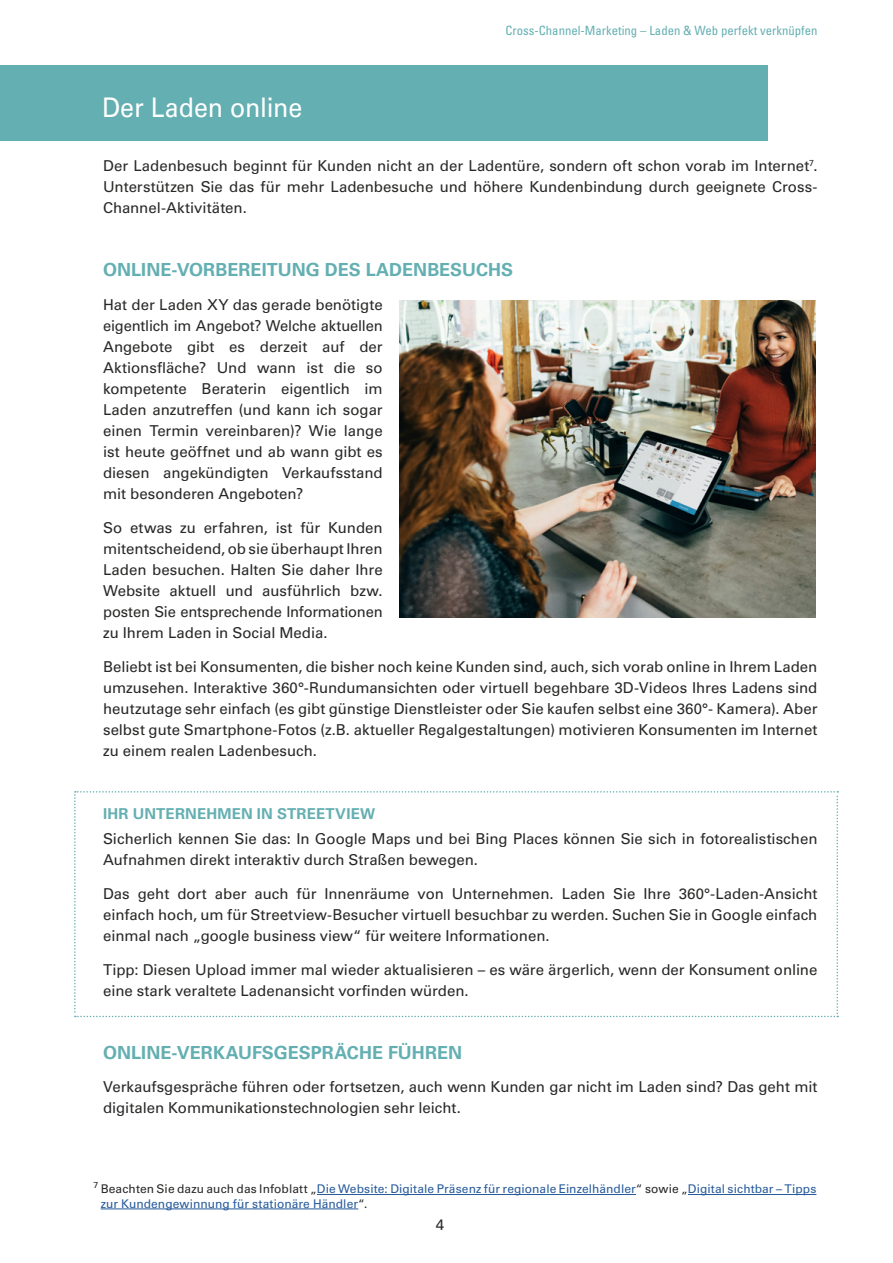
<style>
.page{position:relative;width:893px;height:1263px;background:#fff}
.page>*{position:absolute;margin:0;border:0;box-sizing:border-box;transform-origin:0 0}
.t1{font:27px "Univers LT Std";letter-spacing:-.005em;color:#fff;scale:.93 1}
.t2{font:700 18px "Univers LT Std";color:#64afb2}
.t3{font:15px/21px "Univers LT Std";color:#282827;text-align:justify}
.t4{font:700 15px "Univers LT Std";letter-spacing:.01em;color:#64afb2}
.t5{font:condensed 12.75px "Univers LT Std";color:#64afb2}
.t6{font:12px/14.4px "Univers LT Std";letter-spacing:.005em;color:#275b9b}
.s1{color:#282827}
</style>
<div class="page">
<hr style="left:317px;top:1194px;width:319px;height:1px;background:#275b9b">
<hr style="left:688px;top:1194px;width:128px;height:1px;background:#275b9b">
<hr style="left:101px;top:1208px;width:257px;height:1px;background:#275b9b">
<div style="left:0;top:66px;width:767px;height:75px;background:#64afb2"></div>
<img style="left:399px;top:301px;width:416px;height:317px">
<svg style="left:74px;top:791px;width:764px;height:226px"></svg>
<h1 class="t1" style="left:102px;top:92px;width:217px">Der Laden online</h1>
<p class="t5" style="left:506px;top:23px;width:313px">Cross-Channel-Marketing – Laden &amp; Web perfekt verknüpfen</p>
<p class="t3" style="left:103px;top:156px;width:716px">Der Ladenbesuch beginnt für Kunden nicht an der Ladentüre, sondern oft schon vorab im Internet<sup>7</sup>.<br>Unterstützen Sie das für mehr Ladenbesuche und höhere Kundenbindung durch geeignete Cross-Channel-Aktivitäten.</p>
<p class="t2" style="left:103px;top:259px;width:412px">ONLINE-VORBEREITUNG DES LADENBESUCHS</p>
<p class="t3" style="left:103px;top:294px;width:281px">Hat der Laden XY das gerade benötigte eigentlich im Angebot? Welche aktuellen Angebote gibt es derzeit auf der Aktionsfläche? Und wann ist die so kompetente Beraterin eigentlich im Laden anzutreffen (und kann ich sogar einen Termin vereinbaren)? Wie lange ist heute geöffnet und ab wann gibt es diesen angekündigten Verkaufsstand mit besonderen Angeboten?</p>
<p class="t3" style="left:103px;top:517px;width:281px">So etwas zu erfahren, ist für Kunden mitentscheidend, ob sie überhaupt Ihren Laden besuchen. Halten Sie daher Ihre Website aktuell und ausführlich bzw. posten Sie entsprechende Informationen zu Ihrem Laden in Social Media.</p>
<p class="t3" style="left:103px;top:656px;width:716px">Beliebt ist bei Konsumenten, die bisher noch keine Kunden sind, auch, sich vorab online in Ihrem Laden umzusehen. Interaktive 360°-Rundumansichten oder virtuell begehbare 3D-Videos Ihres Ladens sind heutzutage sehr einfach (es gibt günstige Dienstleister oder Sie kaufen selbst eine 360°- Kamera). Aber selbst gute Smartphone-Fotos (z.B. aktueller Regalgestaltungen) motivieren Konsumenten im Internet zu einem realen Ladenbesuch.</p>
<p class="t4" style="left:103px;top:805px;width:273px">IHR UNTERNEHMEN IN STREETVIEW</p>
<p class="t3" style="left:103px;top:828px;width:716px">Sicherlich kennen Sie das: In Google Maps und bei Bing Places können Sie sich in fotorealistischen<br>Aufnahmen direkt interaktiv durch Straßen bewegen.</p>
<p class="t3" style="left:103px;top:883px;width:716px">Das geht dort aber auch für Innenräume von Unternehmen. Laden Sie Ihre 360°-Laden-Ansicht einfach hoch, um für Streetview-Besucher virtuell besuchbar zu werden. Suchen Sie in Google einfach einmal nach „google business view“ für weitere Informationen.</p>
<p class="t3" style="left:103px;top:959px;width:716px">Tipp: Diesen Upload immer mal wieder aktualisieren – es wäre ärgerlich, wenn der Konsument online eine stark veraltete Ladenansicht vorfinden würden.</p>
<p class="t2" style="left:103px;top:1042px;width:361px">ONLINE-VERKAUFSGESPRÄCHE FÜHREN</p>
<p class="t3" style="left:103px;top:1076px;width:716px">Verkaufsgespräche führen oder fortsetzen, auch wenn Kunden gar nicht im Laden sind? Das geht mit digitalen Kommunikationstechnologien sehr leicht.</p>
<p class="t6" style="left:101px;top:1182px;width:717px;text-indent:-7px"><sup>7</sup> <span class="s1">Beachten Sie dazu auch das Infoblatt „</span>Die Website: Digitale Präsenz für regionale Einzelhändler<span class="s1">“ sowie „</span>Digital sichtbar – Tipps zur Kundengewinnung für stationäre Händler<span class="s1">“.</span></p>
<p class="t3" style="left:436px;top:1214px;width:10px">4</p>
</div>
